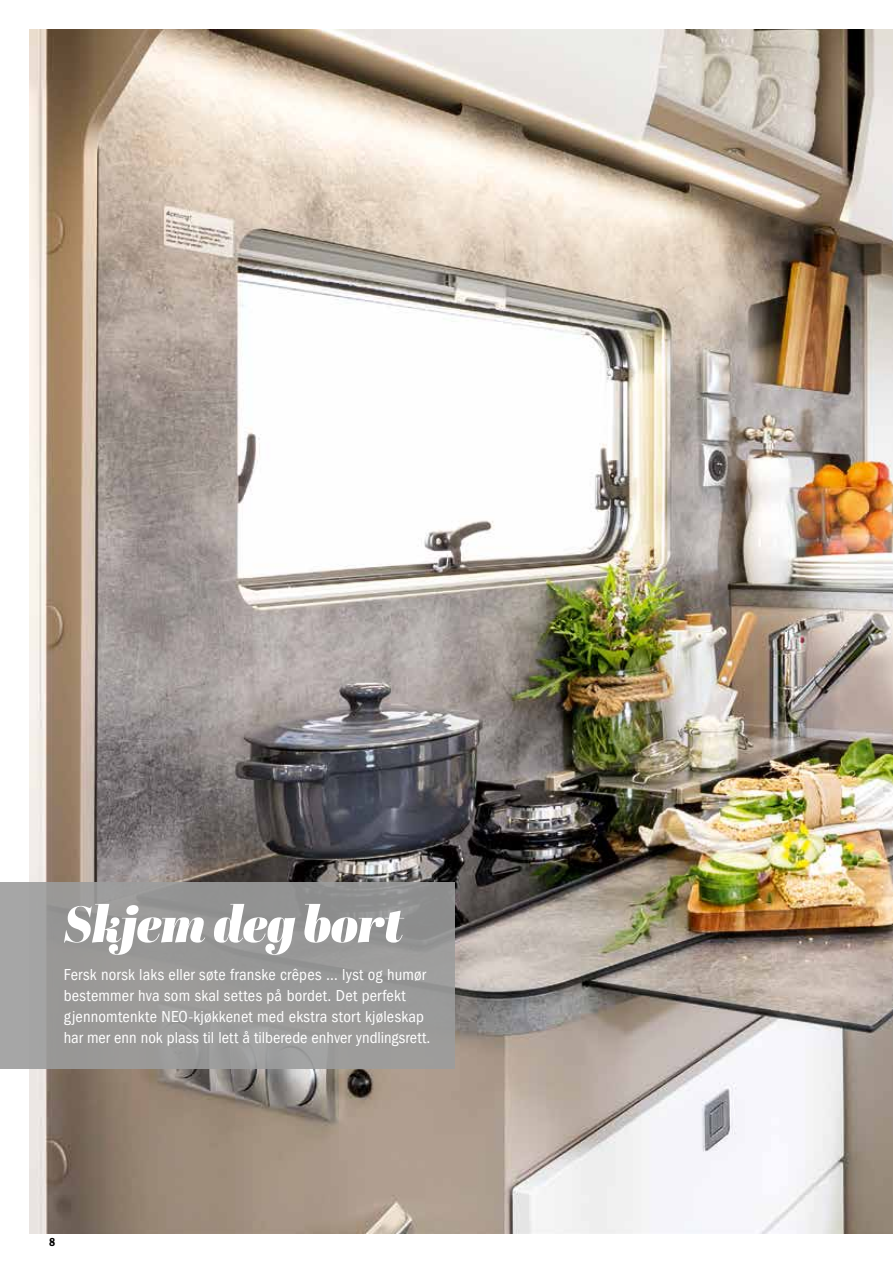
<style>
.page{position:relative;width:893px;height:1263px;background:#fff}
.page>*{position:absolute;margin:0;border:0;box-sizing:border-box;transform-origin:0 0}
.t1{font:italic 51px "Abril Display Bl";letter-spacing:-.005em;color:#fff}
.t2{font:condensed 16.5px/21px "Franklin Gothic";letter-spacing:.01em;color:#fff}
.t3{font:600 condensed 12px "Franklin Gothic";color:#000}
</style>
<div class="page">
<img style="left:30px;top:30px;width:863px;height:1203px">
<div style="left:0;top:883px;width:455px;height:186px;background:#9c9d9d"></div>
<h1 class="t1" style="left:64px;top:888px;width:341px">Skjem deg bort</h1>
<p class="t2" style="left:64px;top:964px;width:368px">Fersk norsk laks eller søte franske crêpes … lyst og humør bestemmer hva som skal settes på bordet. Det perfekt gjennomtenkte NEO-kjøkkenet med ekstra stort kjøleskap har mer enn nok plass til lett å tilberede enhver yndlingsrett.</p>
<p class="t3" style="left:49px;top:1235px;width:8px">8</p>
</div>
